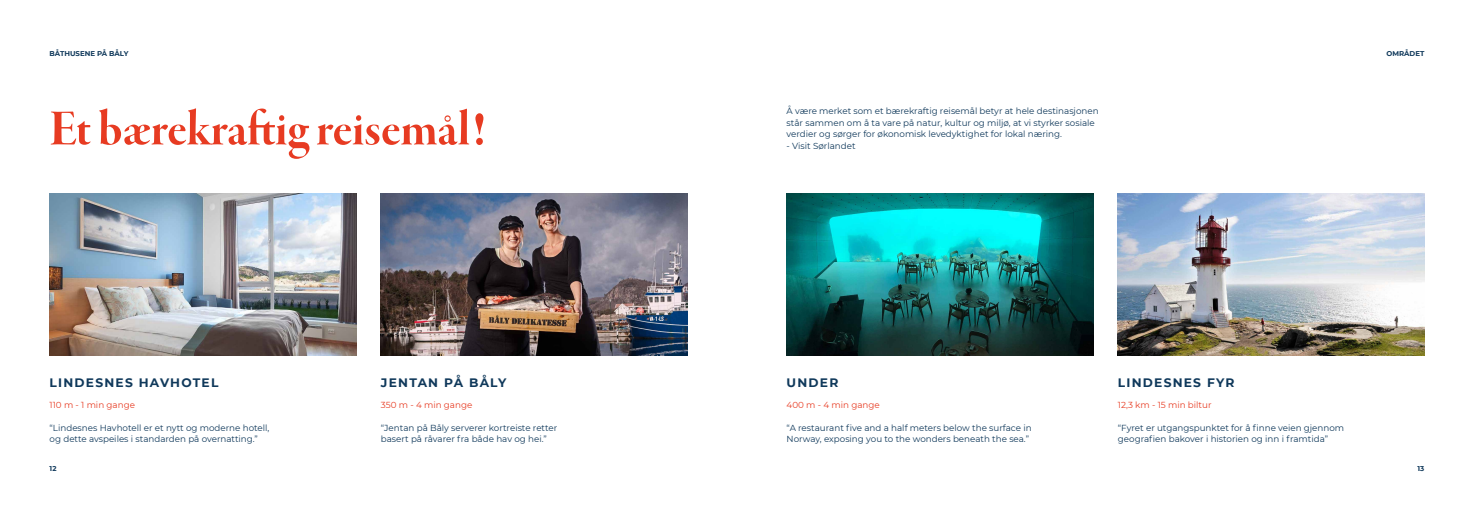
<style>
.page{position:relative;width:1474px;height:521px;background:#fff}
.page>*{position:absolute;margin:0;border:0;box-sizing:border-box;transform-origin:0 0}
.t1{font:52.76px "Garamond Premr Pro Bd Disp";color:#e73b22}
.t2{font:700 12.25px "Montserrat";letter-spacing:.1em;color:#10395b}
.t3{font:8.75px/11.4px "Montserrat";color:#10395b}
.t4{font:8.75px "Montserrat";color:#e73b22}
.t5{font:700 7px "Montserrat";color:#10395b}
</style>
<div class="page">
<img style="left:50px;top:194px;width:306px;height:162px">
<img style="left:786px;top:194px;width:307px;height:162px">
<img style="left:381px;top:194px;width:306px;height:162px">
<img style="left:1117px;top:194px;width:307px;height:162px">
<p class="t5" style="left:50px;top:49px;width:80px">BÅTHUSENE PÅ BÅLY</p>
<h1 class="t1" style="left:50px;top:100px;width:438px">Et bærekraftig reisemål!</h1>
<p class="t3" style="left:786px;top:105px;width:313px">Å være merket som et bærekraftig reisemål betyr at hele destinasjonen står sammen om å ta vare på natur, kultur og miljø, at vi styrker sosiale verdier og sørger for økonomisk levedyktighet for lokal næring.</p>
<p class="t3" style="left:786px;top:139px;width:70px">- Visit Sørlandet</p>
<p class="t5" style="left:1386px;top:49px;width:39px">OMRÅDET</p>
<h2 class="t2" style="left:50px;top:374px;width:170px">LINDESNES HAVHOTEL</h2>
<h2 class="t2" style="left:381px;top:374px;width:127px">JENTAN PÅ BÅLY</h2>
<h2 class="t2" style="left:786px;top:374px;width:53px">UNDER</h2>
<h2 class="t2" style="left:1117px;top:374px;width:118px">LINDESNES FYR</h2>
<p class="t4" style="left:50px;top:399px;width:87px">110 m - 1 min gange</p>
<p class="t3" style="left:50px;top:422px;width:221px">“Lindesnes Havhotell er et nytt og moderne hotell, og dette avspeiles i standarden på overnatting.”</p>
<p class="t4" style="left:381px;top:399px;width:93px">350 m - 4 min gange</p>
<p class="t3" style="left:381px;top:422px;width:178px">“Jentan på Båly serverer kortreiste retter basert på råvarer fra både hav og hei.”</p>
<p class="t4" style="left:786px;top:399px;width:95px">400 m - 4 min gange</p>
<p class="t3" style="left:786px;top:422px;width:246px">“A restaurant five and a half meters below the surface in<br>Norway, exposing you to the wonders beneath the sea.”</p>
<p class="t4" style="left:1117px;top:399px;width:95px">12,3 km - 15 min biltur</p>
<p class="t3" style="left:1117px;top:422px;width:228px">“Fyret er utgangspunktet for å finne veien gjennom geografien bakover i historien og inn i framtida”</p>
<p class="t5" style="left:50px;top:464px;width:8px">12</p>
<p class="t5" style="left:1417px;top:464px;width:8px">13</p>
</div>
